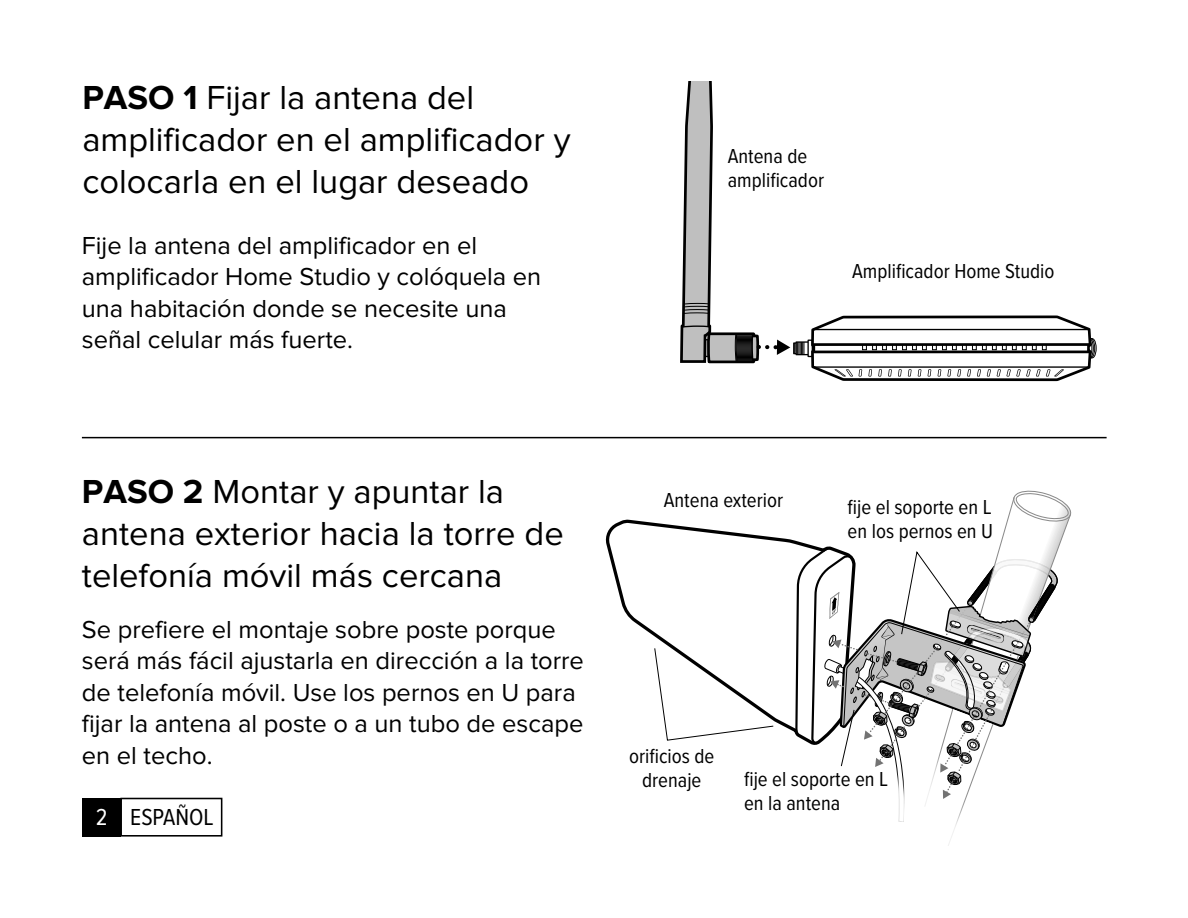
<style>
.page{position:relative;width:1188px;height:918px;background:#fff}
.page>*{position:absolute;margin:0;border:0;box-sizing:border-box;transform-origin:0 0}
.t1{font:34.5px/42px "Proxima Nova";color:#000}
.Body_Copy{font:25.5px/31.5px "Proxima Nova";color:#000}
.t2{font:24px "Proxima Nova Cond";color:#000}
.t3{font:21px/24px "Proxima Nova Cond";color:#000}
.s1{font-weight:700}
.s2{color:#fff}
</style>
<div class="page">
<div style="left:82px;top:798px;width:39px;height:39px;background:#000"></div>
<div style="left:120px;top:798px;width:102px;height:39px;border:2px solid #000"></div>
<hr style="left:82px;top:437px;width:1025px;height:1px;background:#000">
<svg style="left:606px;top:519px;width:188px;height:213px"></svg>
<svg style="left:680px;top:82px;width:417px;height:300px"></svg>
<svg style="left:794px;top:490px;width:278px;height:356px"></svg>
<svg style="left:654px;top:647px;width:120px;height:94px"></svg>
<p class="t1" style="left:82px;top:77px;width:490px"><span class="s1">PASO 1</span> Fijar la antena del amplificador en el amplificador y colocarla en el lugar deseado</p>
<p class="Body_Copy" style="left:82px;top:230px;width:461px">Fije la antena del amplificador en el amplificador Home Studio y colóquela en una habitación donde se necesite una señal celular más fuerte.</p>
<p class="t3" style="left:728px;top:143px;width:98px">Antena de amplificador</p>
<p class="t3" style="left:852px;top:258px;width:204px">Amplificador Home Studio</p>
<p class="t1" style="left:82px;top:471px;width:483px"><span class="s1">PASO 2</span> Montar y apuntar la antena exterior hacia la torre de telefonía móvil más cercana</p>
<p class="Body_Copy" style="left:82px;top:614px;width:504px">Se prefiere el montaje sobre poste porque será más fácil ajustarla en dirección a la torre de telefonía móvil. Use los pernos en U para fijar la antena al poste o a un tubo de escape en el techo.</p>
<p class="t2" style="left:96px;top:799px;width:119px"><span class="s2">2</span> ESPAÑOL</p>
<p class="t3" style="left:664px;top:487px;width:121px">Antena exterior</p>
<p class="t3" style="left:848px;top:494px;width:145px">fije el soporte en L</p>
<p class="t3" style="left:848px;top:518px;width:147px">en los pernos en U</p>
<p class="t3" style="left:629px;top:743px;width:87px;text-align:center">orificios de drenaje</p>
<p class="t3" style="left:744px;top:766px;width:145px">fije el soporte en L</p>
<p class="t3" style="left:744px;top:790px;width:98px">en la antena</p>
</div>
